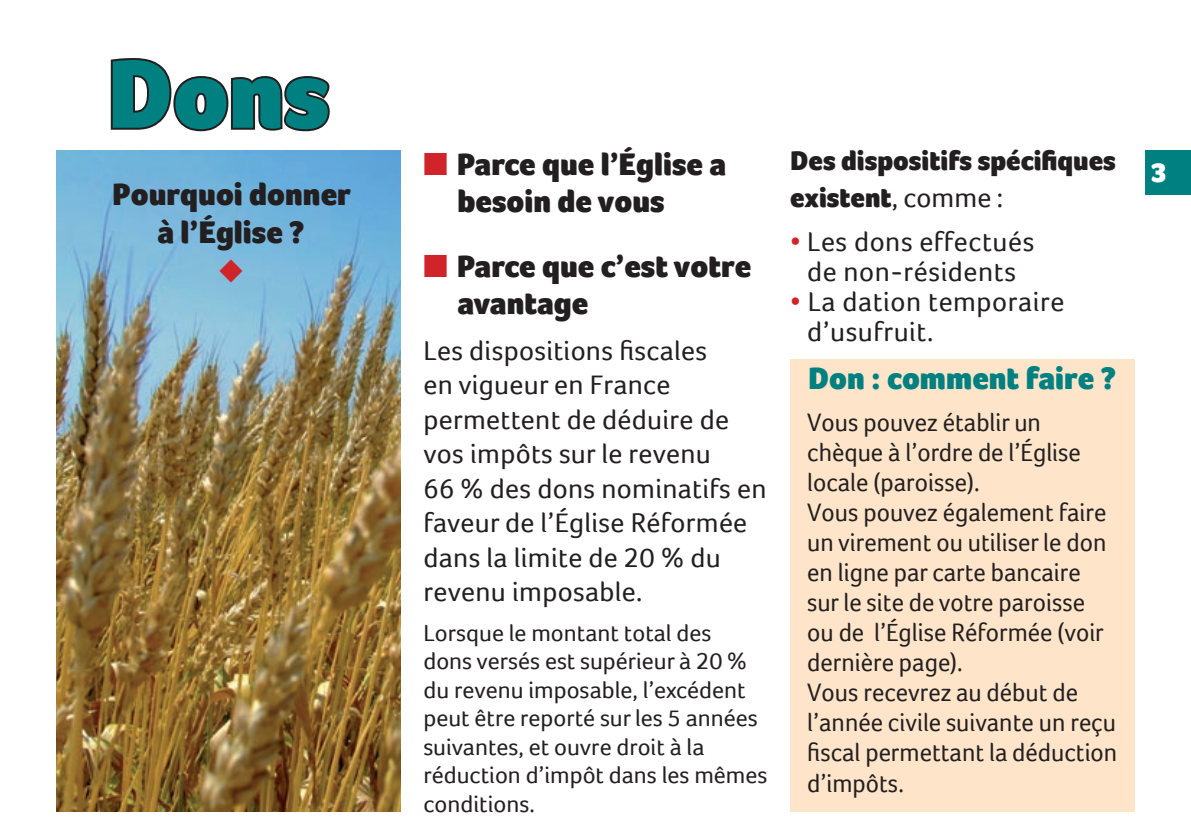
<style>
.page{position:relative;width:1191px;height:840px;background:#fff}
.page>*{position:absolute;margin:0;border:0;box-sizing:border-box;transform-origin:0 0}
.t1{font:900 100px "Foco";color:#008080}
.t2{font:900 32px/37.6px "Foco";color:#231f20}
.t3{font:900 32px "Foco";color:#008080}
.t4{font:28px/34.4px "Foco";letter-spacing:.01em;color:#231f20}
.t5{font:900 28px/36.6px "Foco";color:#231f20}
.t6{font:900 28px "Foco";color:#fff}
.t7{font:26px/30px "Foco";color:#231f20;scale:.95 1}
.t8{font:24px/28.4px "Foco";color:#231f20}
.s1{color:#d1232a}
.s2{font-weight:400}
</style>
<div class="page">
<div style="left:1145px;top:150px;width:46px;height:45px;background:#008080"></div>
<div style="left:790px;top:359px;width:344px;height:452px;background:#fee5ca"></div>
<img style="left:57px;top:150px;width:344px;height:661px">
<svg style="left:110px;top:58px;width:220px;height:74px"></svg>
<svg style="left:220px;top:258px;width:22px;height:24px"></svg>
<h1 class="t1" style="left:107px;top:36px;width:224px">Dons</h1>
<p class="t2" style="left:112px;top:175px;width:240px;line-height:38.4px;text-align:center">Pourquoi donner à l’Église ?</p>
<p class="t2" style="left:423px;top:145px;width:304px"><span class="s1">■</span> Parce que l’Église a</p>
<p class="t2" style="left:457px;top:183px;width:209px">besoin de vous</p>
<p class="t2" style="left:457px;top:247px;width:295px;text-indent:-34px"><span class="s1">■</span> Parce que c’est votre avantage</p>
<p class="t4" style="left:423px;top:333px;width:345px">Les dispositions fiscales<br>en vigueur en France permettent de déduire de vos impôts sur le revenu<br>66 % des dons nominatifs en faveur de l’Église Réformée dans la limite de 20 % du revenu imposable.</p>
<p class="t8" style="left:423px;top:618px;width:345px">Lorsque le montant total des<br>dons versés est supérieur à 20 % du revenu imposable, l’excédent peut être reporté sur les 5 années suivantes, et ouvre droit à la réduction d’impôt dans les mêmes conditions.</p>
<p class="t5" style="left:790px;top:142px;width:327px">Des dispositifs spécifiques existent<span class="s2">, comme :</span></p>
<p class="t4" style="left:790px;top:226px;width:246px;line-height:30px;text-align:center"><span class="s1">•</span> Les dons effectués de non-résidents</p>
<p class="t4" style="left:807px;top:286px;width:259px;line-height:30px;text-indent:-17px"><span class="s1">•</span> La dation temporaire d’usufruit.</p>
<p class="t3" style="left:808px;top:359px;width:310px">Don : comment faire ?</p>
<p class="t7" style="left:807px;top:406px;width:328px">Vous pouvez établir un chèque à l’ordre de l’Église locale (paroisse).<br>Vous pouvez également faire un virement ou utiliser le don en ligne par carte bancaire sur le site de votre paroisse ou de l’Église Réformée (voir dernière page).<br>Vous recevrez au début de l’année civile suivante un reçu fiscal permettant la déduction d’impôts.</p>
<p class="t6" style="left:1151px;top:156px;width:18px">3</p>
</div>
